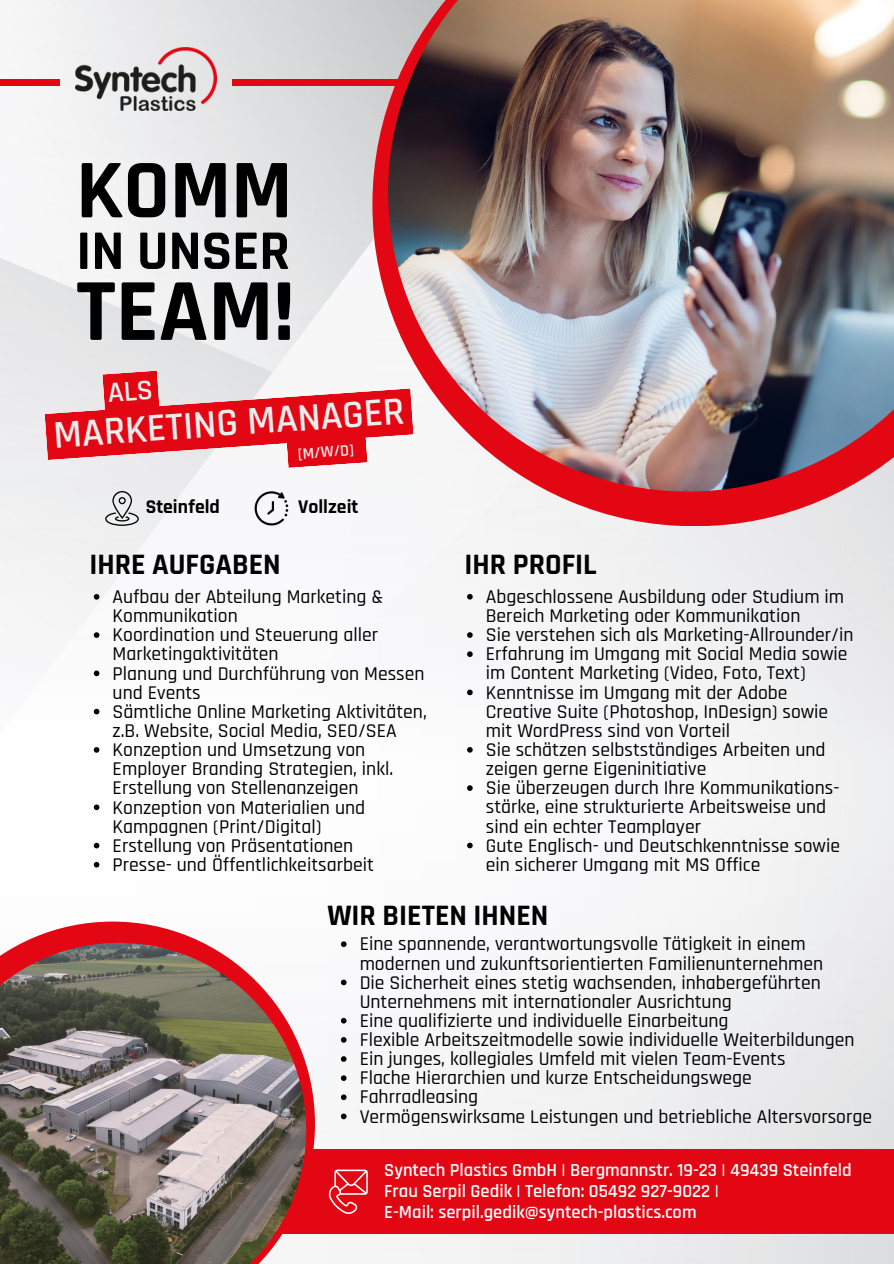
<style>
.page{position:relative;width:894px;height:1264px;background:#fff}
.page>*{position:absolute;margin:0;border:0;box-sizing:border-box;transform-origin:0 0}
.t1{font:700 89.4px "Rajdhani";color:#000}
.t2{font:700 84.3px "Rajdhani";color:#000}
.t3{font:700 56.55px "Rajdhani";color:#000}
.t4{font:600 39.75px "Rajdhani";color:#edeced}
.t5{font:700 30px "Rajdhani";color:#000}
.t6{font:500 19.65px/19.2px "Rajdhani";color:#000}
.t7{font:700 19.65px "Rajdhani";color:#000}
.t8{font:600 18.6px/21.3px "Rajdhani";color:#fff}
.t9{font:600 16.05px "Rajdhani";color:#edeced}
</style>
<div class="page">
<img style="left:0;top:0;width:893px;height:1263px">
<div style="left:232px;top:79px;width:661px;height:7px;background:#e30613"></div>
<svg style="left:0;top:921px;width:315px;height:342px"></svg>
<div style="left:0;top:79px;width:59px;height:7px;background:#e30613"></div>
<svg style="left:372px;top:0;width:521px;height:526px"></svg>
<img style="left:388px;top:0;width:505px;height:491px">
<svg style="left:105px;top:491px;width:34px;height:35px"></svg>
<svg style="left:254px;top:491px;width:34px;height:34px"></svg>
<div style="left:0;top:1149px;width:893px;height:85px;background:#e30613"></div>
<svg style="left:328px;top:1169px;width:40px;height:45px"></svg>
<img style="left:0;top:942px;width:306px;height:321px">
<img style="left:75px;top:48px;width:141px;height:63px">
<svg style="left:94px;top:594px;width:5px;height:5px"></svg>
<svg style="left:94px;top:632px;width:5px;height:6px"></svg>
<svg style="left:94px;top:670px;width:5px;height:6px"></svg>
<svg style="left:94px;top:708px;width:5px;height:6px"></svg>
<svg style="left:94px;top:747px;width:5px;height:5px"></svg>
<svg style="left:94px;top:804px;width:5px;height:6px"></svg>
<svg style="left:94px;top:842px;width:5px;height:6px"></svg>
<svg style="left:94px;top:861px;width:5px;height:6px"></svg>
<svg style="left:467px;top:594px;width:5px;height:5px"></svg>
<svg style="left:467px;top:632px;width:5px;height:6px"></svg>
<svg style="left:467px;top:651px;width:5px;height:6px"></svg>
<svg style="left:467px;top:689px;width:5px;height:6px"></svg>
<svg style="left:467px;top:747px;width:5px;height:5px"></svg>
<svg style="left:467px;top:785px;width:5px;height:6px"></svg>
<svg style="left:467px;top:842px;width:5px;height:6px"></svg>
<svg style="left:341px;top:941px;width:5px;height:6px"></svg>
<svg style="left:341px;top:979px;width:5px;height:6px"></svg>
<svg style="left:341px;top:1017px;width:5px;height:6px"></svg>
<svg style="left:341px;top:1037px;width:5px;height:5px"></svg>
<svg style="left:341px;top:1056px;width:5px;height:5px"></svg>
<svg style="left:341px;top:1075px;width:5px;height:5px"></svg>
<svg style="left:341px;top:1094px;width:5px;height:6px"></svg>
<svg style="left:341px;top:1113px;width:5px;height:6px"></svg>
<svg style="left:45px;top:370px;width:368px;height:98px"></svg>
<p class="t2" style="left:76px;top:139px;width:218px">KOMM</p>
<p class="t3" style="left:76px;top:216px;width:215px">IN UNSER</p>
<p class="t1" style="left:76px;top:257px;width:220px">TEAM!</p>
<p class="t4" style="left:52px;top:411px;width:353px;rotate:-4deg">MARKETING MANAGER</p>
<p class="t9" style="left:297px;top:444px;width:58px;rotate:-4deg">[M/W/D]</p>
<p class="t7" style="left:146px;top:494px;width:76px">Steinfeld</p>
<p class="t7" style="left:298px;top:494px;width:62px">Vollzeit</p>
<p class="t5" style="left:464px;top:546px;width:134px">IHR PROFIL</p>
<p class="t6" style="left:485px;top:587px;width:360px">Abgeschlossene Ausbildung oder Studium im<br>Bereich Marketing oder Kommunikation</p>
<p class="t6" style="left:485px;top:626px;width:369px">Sie verstehen sich als Marketing-Allrounder/in</p>
<p class="t6" style="left:485px;top:645px;width:363px">Erfahrung im Umgang mit Social Media sowie im Content Marketing (Video, Foto, Text)</p>
<p class="t6" style="left:485px;top:683px;width:344px">Kenntnisse im Umgang mit der Adobe<br>Creative Suite (Photoshop, InDesign) sowie mit WordPress sind von Vorteil</p>
<p class="t6" style="left:485px;top:740px;width:341px">Sie schätzen selbstständiges Arbeiten und zeigen gerne Eigeninitiative</p>
<p class="t6" style="left:485px;top:779px;width:355px">Sie überzeugen durch Ihre Kommunikations&shy;stärke, eine strukturierte Arbeitsweise und sind ein echter Teamplayer</p>
<p class="t6" style="left:485px;top:836px;width:355px">Gute Englisch- und Deutschkenntnisse sowie ein sicherer Umgang mit MS Office</p>
<p class="t5" style="left:327px;top:897px;width:222px">WIR BIETEN IHNEN</p>
<p class="t6" style="left:359px;top:935px;width:465px">Eine spannende, verantwortungsvolle Tätigkeit in einem modernen und zukunftsorientierten Familienunternehmen</p>
<p class="t6" style="left:359px;top:973px;width:462px">Die Sicherheit eines stetig wachsenden, inhabergeführten<br>Unternehmens mit internationaler Ausrichtung</p>
<p class="t6" style="left:359px;top:1011px;width:370px">Eine qualifizierte und individuelle Einarbeitung</p>
<p class="t6" style="left:359px;top:1030px;width:496px">Flexible Arbeitszeitmodelle sowie individuelle Weiterbildungen</p>
<p class="t6" style="left:359px;top:1049px;width:427px">Ein junges, kollegiales Umfeld mit vielen Team-Events</p>
<p class="t6" style="left:359px;top:1068px;width:393px">Flache Hierarchien und kurze Entscheidungswege</p>
<p class="t6" style="left:359px;top:1088px;width:120px">Fahrradleasing</p>
<p class="t6" style="left:359px;top:1107px;width:513px">Vermögenswirksame Leistungen und betriebliche Altersvorsorge</p>
<p class="t5" style="left:89px;top:546px;width:193px">IHRE AUFGABEN</p>
<p class="t6" style="left:113px;top:587px;width:272px">Aufbau der Abteilung Marketing &amp;<br>Kommunikation</p>
<p class="t6" style="left:113px;top:626px;width:267px">Koordination und Steuerung aller<br>Marketingaktivitäten</p>
<p class="t6" style="left:113px;top:664px;width:313px">Planung und Durchführung von Messen und Events</p>
<p class="t6" style="left:113px;top:702px;width:315px">Sämtliche Online Marketing Aktivitäten, z.B. Website, Social Media, SEO/SEA</p>
<p class="t6" style="left:113px;top:740px;width:282px">Konzeption und Umsetzung von<br>Employer Branding Strategien, inkl.<br>Erstellung von Stellenanzeigen</p>
<p class="t6" style="left:113px;top:798px;width:254px">Konzeption von Materialien und<br>Kampagnen (Print/Digital)</p>
<p class="t6" style="left:113px;top:836px;width:242px">Erstellung von Präsentationen</p>
<p class="t6" style="left:113px;top:855px;width:263px">Presse- und Öffentlichkeitsarbeit</p>
<p class="t8" style="left:384px;top:1159px;width:469px">Syntech Plastics GmbH | Bergmannstr. 19-23 | 49439 Steinfeld</p>
<p class="t8" style="left:384px;top:1180px;width:336px">Frau Serpil Gedik | Telefon: 05492 927-9022 |<br>E-Mail: serpil.gedik@syntech-plastics.com</p>
</div>
